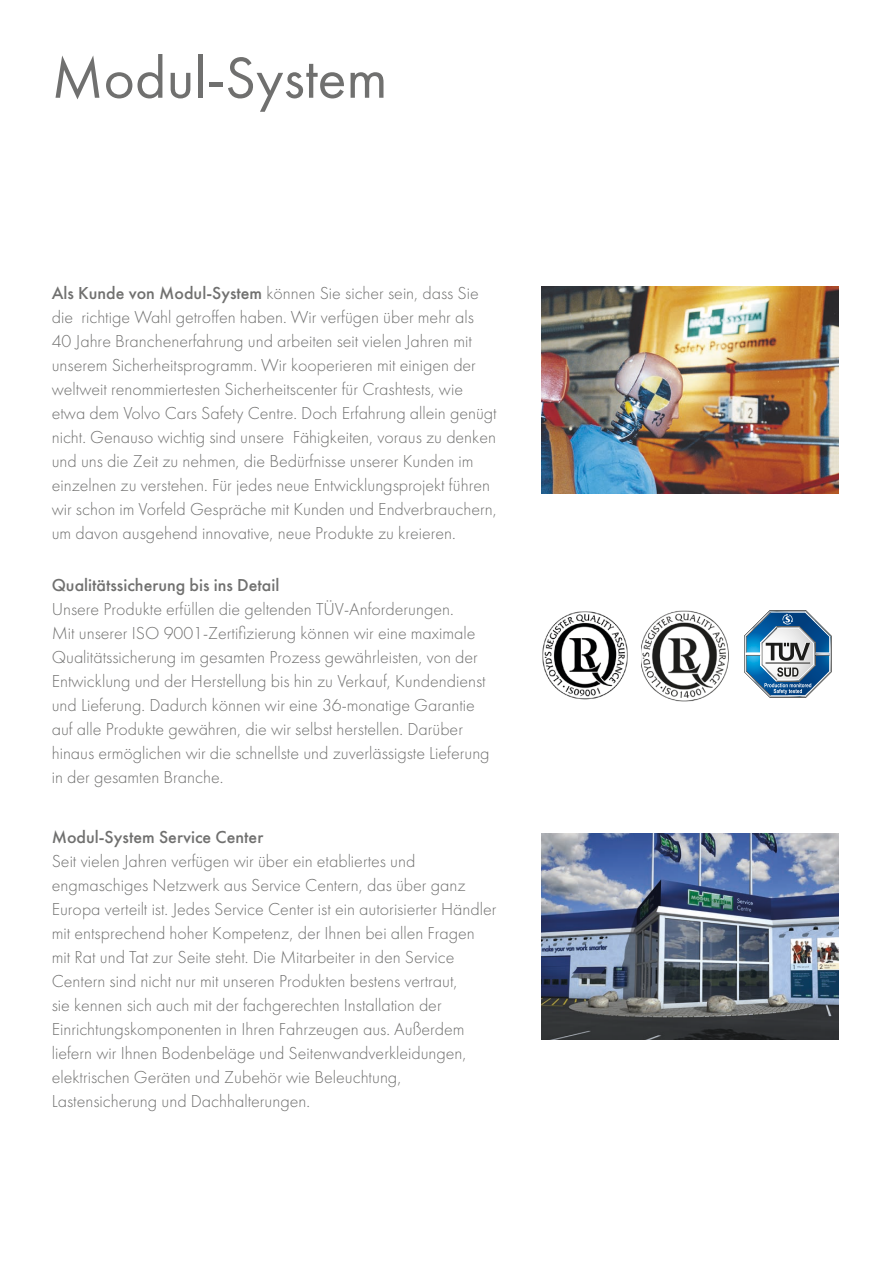
<style>
.page{position:relative;width:893px;height:1263px;background:#fff}
.page>*{position:absolute;margin:0;border:0;box-sizing:border-box;transform-origin:0 0}
.t1{font:60px "Futura";color:#70706f}
.t2{font:300 18px/24px "Futura";color:#70706f}
.t3{font:500 18px "Futura";color:#70706f}
.s1{font-weight:500}
</style>
<div class="page">
<img style="left:541px;top:287px;width:298px;height:206px">
<img style="left:541px;top:834px;width:298px;height:206px">
<img style="left:542px;top:611px;width:86px;height:89px">
<img style="left:641px;top:610px;width:88px;height:92px">
<svg style="left:744px;top:610px;width:88px;height:88px"></svg>
<h1 class="t1" style="left:52px;top:42px;width:337px">Modul-System</h1>
<p class="t2" style="left:52px;top:281px;width:447px"><span class="s1">Als Kunde von Modul-System</span> können Sie sicher sein, dass Sie die richtige Wahl getroffen haben. Wir verfügen über mehr als 40 Jahre Branchenerfahrung und arbeiten seit vielen Jahren mit unserem Sicherheitsprogramm. Wir kooperieren mit einigen der weltweit renommiertesten Sicherheitscenter für Crashtests, wie etwa dem Volvo Cars Safety Centre. Doch Erfahrung allein genügt nicht. Genauso wichtig sind unsere Fähigkeiten, voraus zu denken und uns die Zeit zu nehmen, die Bedürfnisse unserer Kunden im einzelnen zu verstehen. Für jedes neue Entwicklungsprojekt führen wir schon im Vorfeld Gespräche mit Kunden und Endverbrauchern, um davon ausgehend innovative, neue Produkte zu kreieren.</p>
<p class="t3" style="left:52px;top:574px;width:229px">Qualitätssicherung bis ins Detail</p>
<p class="t2" style="left:52px;top:597px;width:439px">Unsere Produkte erfüllen die geltenden TÜV-Anforderungen.<br>Mit unserer ISO 9001-Zertifizierung können wir eine maximale Qualitätssicherung im gesamten Prozess gewährleisten, von der Entwicklung und der Herstellung bis hin zu Verkauf, Kundendienst und Lieferung. Dadurch können wir eine 36-monatige Garantie auf alle Produkte gewähren, die wir selbst herstellen. Darüber hinaus ermöglichen wir die schnellste und zuverlässigste Lieferung in der gesamten Branche.</p>
<p class="t3" style="left:52px;top:826px;width:213px">Modul-System Service Center</p>
<p class="t2" style="left:52px;top:849px;width:446px">Seit vielen Jahren verfügen wir über ein etabliertes und engmaschiges Netzwerk aus Service Centern, das über ganz Europa verteilt ist. Jedes Service Center ist ein autorisierter Händler mit entsprechend hoher Kompetenz, der Ihnen bei allen Fragen mit Rat und Tat zur Seite steht. Die Mitarbeiter in den Service Centern sind nicht nur mit unseren Produkten bestens vertraut,<br>sie kennen sich auch mit der fachgerechten Installation der Einrichtungskomponenten in Ihren Fahrzeugen aus. Außerdem liefern wir Ihnen Bodenbeläge und Seitenwandverkleidungen, elektrischen Geräten und Zubehör wie Beleuchtung, Lastensicherung und Dachhalterungen.</p>
</div>
